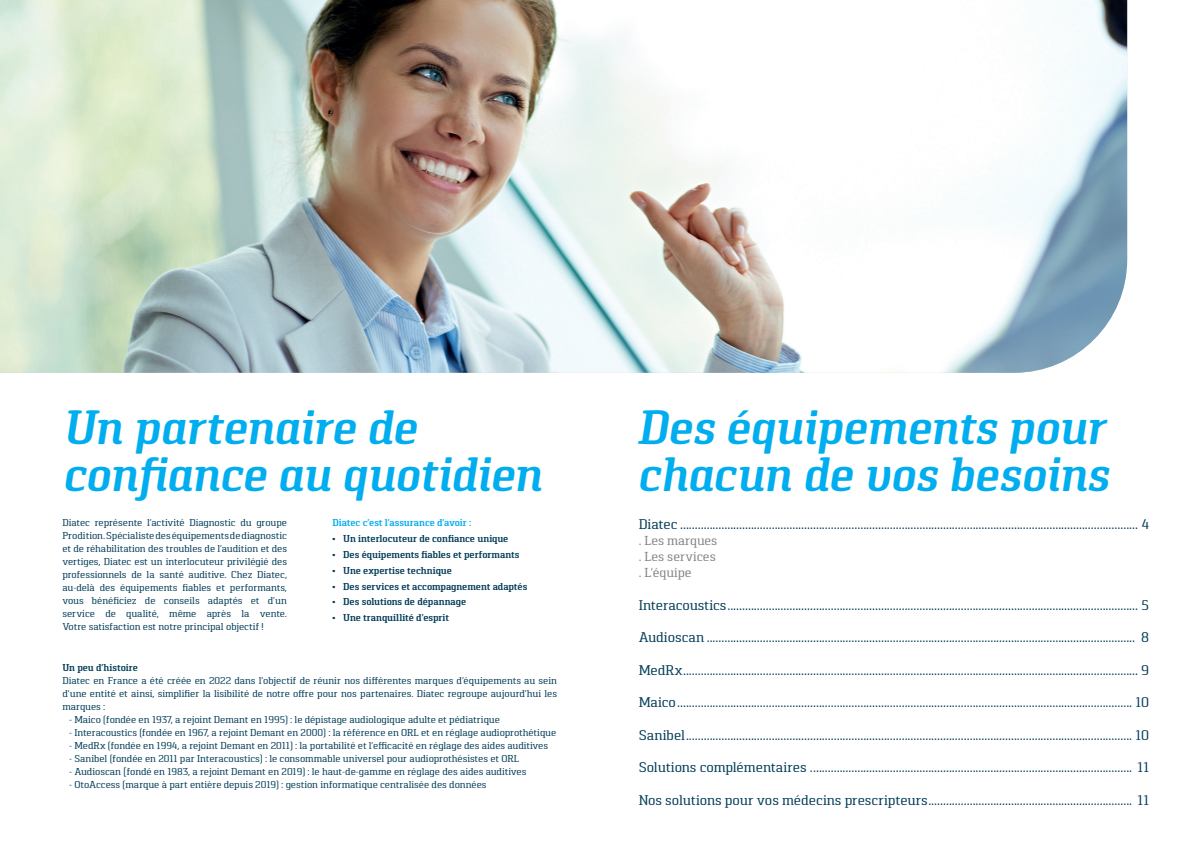
<style>
.page{position:relative;width:1191px;height:842px;background:#fff}
.page>*{position:absolute;margin:0;border:0;box-sizing:border-box;transform-origin:0 0}
.Head-Semi-Italic-LightBlue{font:italic 600 48px/47px "Pancetta Serif Pro";letter-spacing:-.015em;color:#00aeef}
.Txt-Reg-DarkBlu{font:14px "Pancetta Serif Pro";letter-spacing:-.01em;color:#003b57}
.Txt-Reg-DarkBlu-2{font:13px "Pancetta Serif Pro";color:#808285}
.Txt-Reg-DarkBlu-3{font:10px/13px "Pancetta Serif Pro";letter-spacing:-.01em;color:#003b57;text-align:justify}
.Txt-Reg-DarkBlu-4{font:600 10px "Pancetta Serif Pro";letter-spacing:-.01em;color:#003b57}
.Txt-Reg-DarkBlu-5{font:600 10px "Pancetta Serif Pro";letter-spacing:-.01em;color:#00aeef}
</style>
<div class="page">
<img style="left:0;top:0;width:1127px;height:373px">
<p class="Head-Semi-Italic-LightBlue" style="left:62px;top:403px;width:481px">Un partenaire de confiance au quotidien</p>
<p class="Head-Semi-Italic-LightBlue" style="left:637px;top:403px;width:473px">Des équipements pour chacun de vos besoins</p>
<p class="Txt-Reg-DarkBlu-3" style="left:62px;top:516px;width:226px">Diatec représente l’activité Diagnostic du groupe Prodition. Spécialiste des équipements de diagnostic et de réhabilitation des troubles de l’audition et des vertiges, Diatec est un interlocuteur privilégié des professionnels de la santé auditive. Chez Diatec, au-delà des équipements fiables et performants, vous bénéficiez de conseils adaptés et d’un service de qualité, même après la vente.<br>Votre satisfaction est notre principal objectif !</p>
<p class="Txt-Reg-DarkBlu-5" style="left:332px;top:517px;width:140px">Diatec c’est l’assurance d’avoir :</p>
<p class="Txt-Reg-DarkBlu-4" style="left:332px;top:533px;width:177px">• Un interlocuteur de confiance unique</p>
<p class="Txt-Reg-DarkBlu-4" style="left:332px;top:549px;width:188px">• Des équipements fiables et performants</p>
<p class="Txt-Reg-DarkBlu-4" style="left:332px;top:565px;width:121px">• Une expertise technique</p>
<p class="Txt-Reg-DarkBlu-4" style="left:332px;top:580px;width:196px">• Des services et accompagnement adaptés</p>
<p class="Txt-Reg-DarkBlu-4" style="left:332px;top:596px;width:135px">• Des solutions de dépannage</p>
<p class="Txt-Reg-DarkBlu-4" style="left:332px;top:612px;width:118px">• Une tranquillité d’esprit</p>
<p class="Txt-Reg-DarkBlu-4" style="left:62px;top:662px;width:77px">Un peu d’histoire</p>
<p class="Txt-Reg-DarkBlu-3" style="left:62px;top:674px;width:496px">Diatec en France a été créée en 2022 dans l’objectif de réunir nos différentes marques d’équipements au sein d’une entité et ainsi, simplifier la lisibilité de notre offre pour nos partenaires. Diatec regroupe aujourd’hui les marques :</p>
<p class="Txt-Reg-DarkBlu-3" style="left:69px;top:713px;width:432px">- Maico (fondée en 1937, a rejoint Demant en 1995) : le dépistage audiologique adulte et pédiatrique</p>
<p class="Txt-Reg-DarkBlu-3" style="left:69px;top:726px;width:488px">- Interacoustics (fondée en 1967, a rejoint Demant en 2000) : la référence en ORL et en réglage audioprothétique</p>
<p class="Txt-Reg-DarkBlu-3" style="left:69px;top:739px;width:480px">- MedRx (fondée en 1994, a rejoint Demant en 2011) : la portabilité et l’efficacité en réglage des aides auditives</p>
<p class="Txt-Reg-DarkBlu-3" style="left:69px;top:752px;width:451px">- Sanibel (fondée en 2011 par Interacoustics) : le consommable universel pour audioprothésistes et ORL</p>
<p class="Txt-Reg-DarkBlu-3" style="left:69px;top:765px;width:459px">- Audioscan [fondé en 1983, a rejoint Demant en 2019) : le haut-de-gamme en réglage des aides auditives</p>
<p class="Txt-Reg-DarkBlu-3" style="left:69px;top:778px;width:419px">- OtoAccess (marque à part entière depuis 2019) : gestion informatique centralisée des données</p>
<p class="Txt-Reg-DarkBlu" style="left:639px;top:517px;width:512px">Diatec ........................................................................................................................................................... 4</p>
<p class="Txt-Reg-DarkBlu-2" style="left:639px;top:534px;width:80px">. Les marques</p>
<p class="Txt-Reg-DarkBlu-2" style="left:639px;top:550px;width:79px">. Les services</p>
<p class="Txt-Reg-DarkBlu-2" style="left:639px;top:566px;width:54px">. L’équipe</p>
<p class="Txt-Reg-DarkBlu" style="left:639px;top:597px;width:512px">Interacoustics........................................................................................................................................... 5</p>
<p class="Txt-Reg-DarkBlu" style="left:639px;top:630px;width:512px">Audioscan ................................................................................................................................................. 8</p>
<p class="Txt-Reg-DarkBlu" style="left:639px;top:662px;width:512px">MedRx.......................................................................................................................................................... 9</p>
<p class="Txt-Reg-DarkBlu" style="left:639px;top:695px;width:512px">Maico.......................................................................................................................................................... 10</p>
<p class="Txt-Reg-DarkBlu" style="left:639px;top:727px;width:512px">Sanibel....................................................................................................................................................... 10</p>
<p class="Txt-Reg-DarkBlu" style="left:639px;top:760px;width:512px">Solutions complémentaires ............................................................................................................. 11</p>
<p class="Txt-Reg-DarkBlu" style="left:639px;top:792px;width:512px">Nos solutions pour vos médecins prescripteurs..................................................................... 11</p>
</div>
